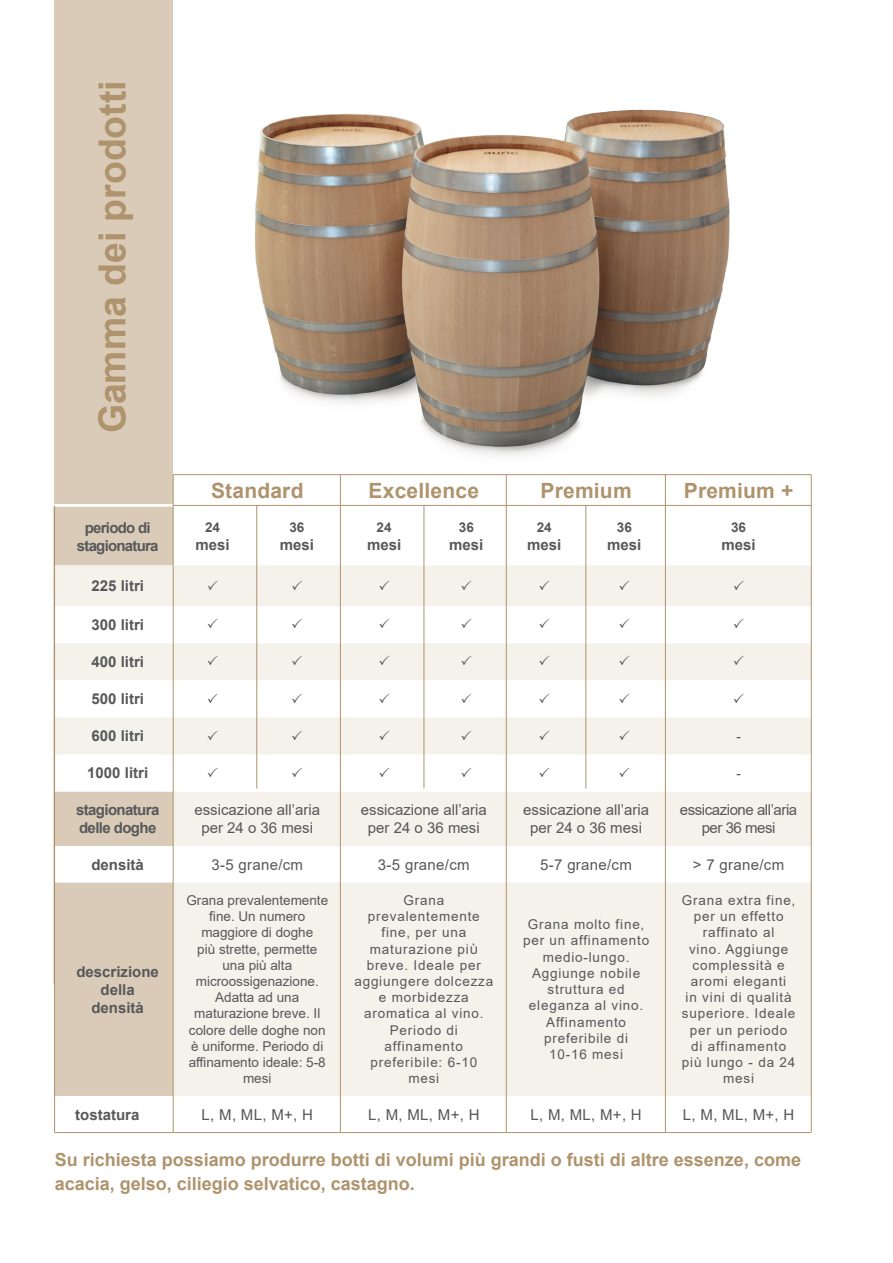
<style>
.page{position:relative;width:893px;height:1263px;background:#fff}
.page>*{position:absolute;margin:0;border:0;box-sizing:border-box;transform-origin:0 0}
.t1{font:700 37.35px "Arial";color:#ae936d}
.t2{font:700 21px "Arial";letter-spacing:.01em;color:#ae936d}
.t3{font:700 18px/24px "Arial";color:#ae936d}
.t4{font:15px/18px "Arial";color:#57585a;text-align:center}
.t5{font:700 15px/18px "Arial";color:#57585a;text-align:center}
.t6{font:15px/18px "Arial";letter-spacing:-.03em;color:#57585a;text-align:center}
.t7{font:700 15px/18px "Arial";letter-spacing:-.04em;color:#57585a}
.t8{font:700 15px/18px "Arial";letter-spacing:-.05em;color:#57585a;text-align:center}
.t9{font:13.5px/16.2px "Arial";letter-spacing:.06em;color:#57585a;text-align:center}
.t10{font:13.5px/16.2px "Arial";color:#57585a;text-align:center}
.t11{font:700 13.5px "Arial";color:#57585a}
</style>
<div class="page">
<div style="left:54px;top:0;width:119px;height:504px;background:#d9cbb8"></div>
<img style="left:255px;top:109px;width:475px;height:347px">
<hr style="left:173px;top:474px;width:638px;height:1px;background:#ae936d">
<hr style="left:173px;top:505px;width:638px;height:1px;background:#ae936d">
<div style="left:55px;top:507px;width:118px;height:58px;background:#d9cbb8"></div>
<div style="left:55px;top:565px;width:756px;height:41px;background:#f5f1eb"></div>
<svg style="left:55px;top:606px;width:756px;height:526px;fill:#f5f1eb"></svg>
<hr style="left:340px;top:475px;width:1px;height:657px;background:#ae936d">
<hr style="left:257px;top:505px;width:1px;height:283px;background:#ae936d">
<hr style="left:424px;top:505px;width:1px;height:283px;background:#ae936d">
<hr style="left:586px;top:505px;width:1px;height:283px;background:#ae936d">
<hr style="left:173px;top:475px;width:1px;height:657px;background:#ae936d">
<hr style="left:54px;top:506px;width:1px;height:626px;background:#ae936d">
<hr style="left:811px;top:475px;width:1px;height:657px;background:#ae936d">
<hr style="left:506px;top:475px;width:1px;height:657px;background:#ae936d">
<hr style="left:665px;top:475px;width:1px;height:657px;background:#ae936d">
<hr style="left:55px;top:1132px;width:756px;height:1px;background:#ae936d">
<svg style="left:208px;top:580px;width:10px;height:10px"></svg>
<svg style="left:292px;top:580px;width:10px;height:10px"></svg>
<svg style="left:379px;top:580px;width:10px;height:10px"></svg>
<svg style="left:462px;top:580px;width:10px;height:10px"></svg>
<svg style="left:540px;top:580px;width:9px;height:10px"></svg>
<svg style="left:620px;top:580px;width:10px;height:10px"></svg>
<svg style="left:734px;top:580px;width:10px;height:10px"></svg>
<svg style="left:208px;top:619px;width:10px;height:9px"></svg>
<svg style="left:292px;top:619px;width:10px;height:9px"></svg>
<svg style="left:379px;top:619px;width:10px;height:9px"></svg>
<svg style="left:462px;top:619px;width:10px;height:9px"></svg>
<svg style="left:540px;top:619px;width:9px;height:9px"></svg>
<svg style="left:620px;top:619px;width:10px;height:9px"></svg>
<svg style="left:734px;top:619px;width:10px;height:9px"></svg>
<svg style="left:208px;top:656px;width:10px;height:9px"></svg>
<svg style="left:292px;top:656px;width:10px;height:9px"></svg>
<svg style="left:379px;top:656px;width:10px;height:9px"></svg>
<svg style="left:462px;top:656px;width:10px;height:9px"></svg>
<svg style="left:540px;top:656px;width:9px;height:9px"></svg>
<svg style="left:620px;top:656px;width:10px;height:9px"></svg>
<svg style="left:734px;top:656px;width:10px;height:9px"></svg>
<svg style="left:208px;top:693px;width:10px;height:10px"></svg>
<svg style="left:292px;top:693px;width:10px;height:10px"></svg>
<svg style="left:379px;top:693px;width:10px;height:10px"></svg>
<svg style="left:462px;top:693px;width:10px;height:10px"></svg>
<svg style="left:540px;top:693px;width:9px;height:10px"></svg>
<svg style="left:620px;top:693px;width:10px;height:10px"></svg>
<svg style="left:734px;top:693px;width:10px;height:10px"></svg>
<svg style="left:208px;top:730px;width:10px;height:10px"></svg>
<svg style="left:292px;top:730px;width:10px;height:10px"></svg>
<svg style="left:379px;top:730px;width:10px;height:10px"></svg>
<svg style="left:462px;top:730px;width:10px;height:10px"></svg>
<svg style="left:540px;top:730px;width:9px;height:10px"></svg>
<svg style="left:620px;top:730px;width:10px;height:10px"></svg>
<svg style="left:208px;top:767px;width:10px;height:10px"></svg>
<svg style="left:292px;top:767px;width:10px;height:10px"></svg>
<svg style="left:379px;top:767px;width:10px;height:10px"></svg>
<svg style="left:462px;top:767px;width:10px;height:10px"></svg>
<svg style="left:540px;top:767px;width:9px;height:10px"></svg>
<svg style="left:620px;top:767px;width:10px;height:10px"></svg>
<h1 class="t1" style="left:86px;top:433px;width:354px;rotate:-90deg">Gamma dei prodotti</h1>
<h2 class="t2" style="left:211px;top:476px;width:94px">Standard</h2>
<h2 class="t2" style="left:369px;top:476px;width:112px">Excellence</h2>
<h2 class="t2" style="left:541px;top:476px;width:93px">Premium</h2>
<h2 class="t2" style="left:684px;top:476px;width:111px">Premium +</h2>
<p class="t8" style="left:77px;top:518px;width:83px">periodo di stagionatura</p>
<p class="t11" style="left:205px;top:518px;width:17px">24</p>
<p class="t5" style="left:196px;top:536px;width:36px">mesi</p>
<p class="t11" style="left:289px;top:518px;width:17px">36</p>
<p class="t5" style="left:280px;top:536px;width:36px">mesi</p>
<p class="t11" style="left:377px;top:518px;width:17px">24</p>
<p class="t5" style="left:367px;top:536px;width:36px">mesi</p>
<p class="t11" style="left:459px;top:518px;width:17px">36</p>
<p class="t5" style="left:449px;top:536px;width:36px">mesi</p>
<p class="t11" style="left:537px;top:518px;width:17px">24</p>
<p class="t5" style="left:527px;top:536px;width:36px">mesi</p>
<p class="t11" style="left:617px;top:518px;width:17px">36</p>
<p class="t5" style="left:607px;top:536px;width:36px">mesi</p>
<p class="t11" style="left:731px;top:518px;width:17px">36</p>
<p class="t5" style="left:721px;top:536px;width:36px">mesi</p>
<p class="t5" style="left:91px;top:577px;width:54px">225 litri</p>
<p class="t5" style="left:91px;top:616px;width:54px">300 litri</p>
<p class="t5" style="left:91px;top:653px;width:54px">400 litri</p>
<p class="t5" style="left:91px;top:690px;width:54px">500 litri</p>
<p class="t5" style="left:91px;top:727px;width:54px">600 litri</p>
<p class="t9" style="left:736px;top:728px;width:6px">-</p>
<p class="t5" style="left:87px;top:764px;width:62px">1000 litri</p>
<p class="t9" style="left:736px;top:765px;width:6px">-</p>
<p class="t7" style="left:76px;top:801px;width:85px">stagionatura delle doghe</p>
<p class="t4" style="left:194px;top:801px;width:127px">essicazione all’aria per 24 o 36 mesi</p>
<p class="t4" style="left:361px;top:801px;width:127px">essicazione all’aria per 24 o 36 mesi</p>
<p class="t4" style="left:523px;top:801px;width:127px">essicazione all’aria per 24 o 36 mesi</p>
<p class="t6" style="left:680px;top:801px;width:119px">essicazione all’aria per 36 mesi</p>
<p class="t5" style="left:91px;top:855px;width:54px">densità</p>
<p class="t4" style="left:211px;top:855px;width:93px">3-5 grane/cm</p>
<p class="t4" style="left:378px;top:855px;width:93px">3-5 grane/cm</p>
<p class="t4" style="left:540px;top:855px;width:93px">5-7 grane/cm</p>
<p class="t4" style="left:693px;top:855px;width:93px">&gt; 7 grane/cm</p>
<p class="t5" style="left:76px;top:962px;width:84px">descrizione della densità</p>
<p class="t10" style="left:186px;top:892px;width:143px">Grana prevalentemente fine. Un numero maggiore di doghe<br>più strette, permette una più alta microossigenazione.<br>Adatta ad una maturazione breve. Il colore delle doghe non è uniforme. Periodo di affinamento ideale: 5-8 mesi</p>
<p class="t9" style="left:354px;top:892px;width:140px">Grana prevalentemente fine, per una maturazione piÙ breve. Ideale per aggiungere dolcezza e morbidezza aromatica al vino.<br>Periodo di affinamento preferibile: 6-10 mesi</p>
<p class="t9" style="left:523px;top:916px;width:128px">Grana molto fine, per un affinamento medio-lungo.<br>Aggiunge nobile struttura ed eleganza al vino.<br>Affinamento preferibile di<br>10-16 mesi</p>
<p class="t9" style="left:682px;top:892px;width:115px">Grana extra fine, per un effetto raffinato al<br>vino. Aggiunge complessità e aromi eleganti<br>in vini di qualità superiore. Ideale per un periodo<br>di affinamento più lungo - da 24 mesi</p>
<p class="t5" style="left:75px;top:1105px;width:66px">tostatura</p>
<p class="t4" style="left:202px;top:1105px;width:113px">L, M, ML, M+, H</p>
<p class="t4" style="left:368px;top:1105px;width:113px">L, M, ML, M+, H</p>
<p class="t4" style="left:530px;top:1105px;width:113px">L, M, ML, M+, H</p>
<p class="t4" style="left:683px;top:1105px;width:113px">L, M, ML, M+, H</p>
<h3 class="t3" style="left:55px;top:1147px;width:748px">Su richiesta possiamo produrre botti di volumi più grandi o fusti di altre essenze, come acacia, gelso, ciliegio selvatico, castagno.</h3>
</div>
